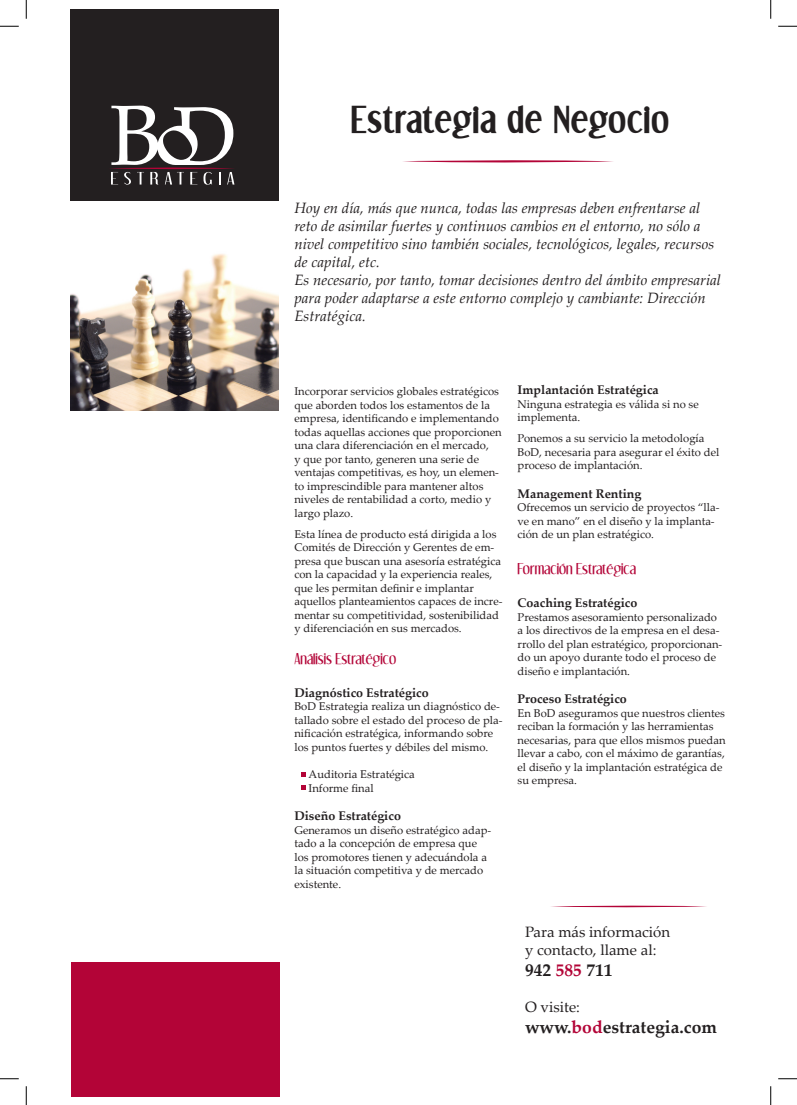
<style>
.page{position:relative;width:797px;height:1105px;background:#fff}
.page>*{position:absolute;margin:0;border:0;box-sizing:border-box;transform-origin:0 0}
.t1{font:700 35px "Dream Orphans";color:#231f20}
.t2{font:700 17.5px "Palatino Linotype";color:#231f20}
.t3{font:italic 15px/18px "Palatino Linotype";color:#231f20}
.t4{font:15px/18px "Palatino Linotype";color:#231f20}
.t5{font:15px "Dream Orphans";color:#b30437}
.t6{font:700 12.5px "Palatino Linotype";color:#231f20}
.t7{font:11.25px/13.5px "Palatino Linotype";color:#231f20}
.s1{color:#b30437}
</style>
<div class="page">
<div style="left:70px;top:9px;width:209px;height:194px;background:#231f20"></div>
<svg style="left:110px;top:106px;width:125px;height:79px"></svg>
<div style="left:71px;top:963px;width:208px;height:133px;background:#b30437"></div>
<img style="left:70px;top:201px;width:209px;height:209px">
<svg style="left:403px;top:160px;width:210px;height:3px"></svg>
<svg style="left:301px;top:772px;width:4px;height:5px"></svg>
<svg style="left:301px;top:786px;width:4px;height:4px"></svg>
<svg style="left:551px;top:905px;width:156px;height:3px"></svg>
<svg style="left:0;top:25px;width:19px;height:2px"></svg>
<svg style="left:778px;top:25px;width:19px;height:2px"></svg>
<svg style="left:0;top:1078px;width:19px;height:1px"></svg>
<svg style="left:778px;top:1078px;width:19px;height:1px"></svg>
<svg style="left:25px;top:0;width:2px;height:19px"></svg>
<svg style="left:25px;top:1086px;width:2px;height:19px"></svg>
<svg style="left:770px;top:0;width:1px;height:19px"></svg>
<svg style="left:770px;top:1086px;width:1px;height:19px"></svg>
<h1 class="t1" style="left:350px;top:102px;width:320px">Estrategia de Negocio</h1>
<p class="t3" style="left:294px;top:199px;width:428px">Hoy en día, más que nunca, todas las empresas deben enfrentarse al reto de asimilar fuertes y continuos cambios en el entorno, no sólo a nivel competitivo sino también sociales, tecnológicos, legales, recursos de capital, etc.<br>Es necesario, por tanto, tomar decisiones dentro del ámbito empresarial para poder adaptarse a este entorno complejo y cambiante: Dirección Estratégica.</p>
<p class="t7" style="left:294px;top:384px;width:209px">Incorporar servicios globales estratégicos que aborden todos los estamentos de la empresa, identificando e implementando todas aquellas acciones que proporcionen una clara diferenciación en el mercado,<br>y que por tanto, generen una serie de ventajas competitivas, es hoy, un elemen&shy;to imprescindible para mantener altos niveles de rentabilidad a corto, medio y largo plazo.</p>
<p class="t7" style="left:294px;top:527px;width:210px">Esta línea de producto está dirigida a los Comités de Dirección y Gerentes de em&shy;presa que buscan una asesoría estratégica con la capacidad y la experiencia reales, que les permitan definir e implantar aquellos planteamientos capaces de incre&shy;mentar su competitividad, sostenibilidad y diferenciación en sus mercados.</p>
<h3 class="t5" style="left:294px;top:651px;width:103px">Análisis Estratégico</h3>
<p class="t6" style="left:294px;top:684px;width:136px">Diagnóstico Estratégico</p>
<p class="t7" style="left:294px;top:699px;width:210px">BoD Estrategia realiza un diagnóstico de&shy;tallado sobre el estado del proceso de pla&shy;nificación estratégica, informando sobre los puntos fuertes y débiles del mismo.</p>
<p class="t7" style="left:308px;top:767px;width:108px">Auditoria Estratégica<br>Informe final</p>
<p class="t6" style="left:294px;top:807px;width:108px">Diseño Estratégico</p>
<p class="t7" style="left:294px;top:822px;width:198px">Generamos un diseño estratégico adap&shy;tado a la concepción de empresa que los promotores tienen y adecuándola a la situación competitiva y de mercado existente.</p>
<p class="t6" style="left:517px;top:381px;width:143px">Implantación Estratégica</p>
<p class="t7" style="left:517px;top:397px;width:183px">Ninguna estrategia es válida si no se implementa.</p>
<p class="t7" style="left:517px;top:431px;width:203px">Ponemos a su servicio la metodología<br>BoD, necesaria para asegurar el éxito del proceso de implantación.</p>
<p class="t6" style="left:517px;top:485px;width:125px">Management Renting</p>
<p class="t7" style="left:517px;top:500px;width:203px">Ofrecemos un servicio de proyectos “lla&shy;ve en mano” en el diseño y la implanta&shy;ción de un plan estratégico.</p>
<h3 class="t5" style="left:517px;top:562px;width:120px">Formación Estratégica</h3>
<p class="t6" style="left:517px;top:594px;width:121px">Coaching Estratégico</p>
<p class="t7" style="left:517px;top:610px;width:206px">Prestamos asesoramiento personalizado a los directivos de la empresa en el desa&shy;rrollo del plan estratégico, proporcionan&shy;do un apoyo durante todo el proceso de diseño e implantación.</p>
<p class="t6" style="left:517px;top:690px;width:111px">Proceso Estratégico</p>
<p class="t7" style="left:517px;top:706px;width:210px">En BoD aseguramos que nuestros clientes reciban la formación y las herramientas necesarias, para que ellos mismos puedan llevar a cabo, con el máximo de garantías, el diseño y la implantación estratégica de su empresa.</p>
<h3 class="t4" style="left:525px;top:922px;width:147px">Para más información y contacto, llame al:</h3>
<h2 class="t2" style="left:525px;top:957px;width:89px">942 <span class="s1">585</span> 711</h2>
<h3 class="t4" style="left:525px;top:997px;width:56px">O visite:</h3>
<h2 class="t2" style="left:525px;top:1014px;width:193px">www.<span class="s1">bod</span>estrategia.com</h2>
</div>
